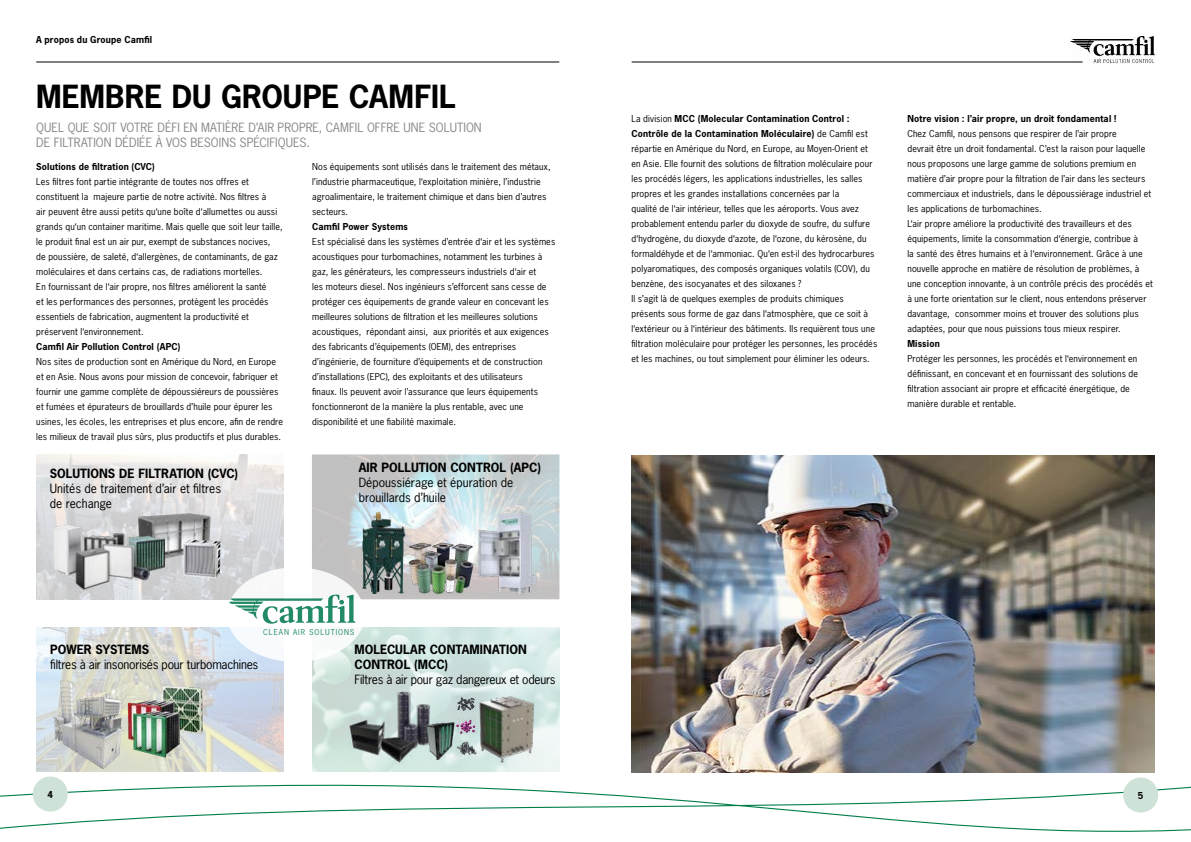
<style>
.page{position:relative;width:1191px;height:842px;background:#fff}
.page>*{position:absolute;margin:0;border:0;box-sizing:border-box;transform-origin:0 0}
.t1{font:700 30px "News Gothic Std";color:#000}
.t2{font:12px/15px "News Gothic Std";letter-spacing:-.01em;color:#000}
.t3{font:12px/15px "News Gothic Std";color:#878787}
.t4{font:700 12px/15px "News Gothic Std";letter-spacing:.005em;color:#000}
.t5{font:9px/15px "News Gothic Std";letter-spacing:.015em;color:#000}
.t6{font:700 9px "News Gothic Std";letter-spacing:.02em;color:#000}
.t7{font:7.6px "News Gothic Std";letter-spacing:.12em;color:#007a4e}
.s1{font-weight:700}
</style>
<div class="page">
<img style="left:631px;top:455px;width:524px;height:294px">
<svg style="left:0;top:749px;width:1191px;height:83px"></svg>
<div style="left:33px;top:776px;width:35px;height:35px;background:#cfe2d7;border-radius:50%"></div>
<div style="left:1123px;top:777px;width:35px;height:35px;background:#cfe2d7;border-radius:50%"></div>
<img style="left:36px;top:454px;width:247px;height:145px">
<img style="left:312px;top:454px;width:247px;height:145px">
<img style="left:36px;top:628px;width:248px;height:144px">
<img style="left:312px;top:628px;width:247px;height:143px">
<div style="left:227px;top:567px;width:138px;height:95px;background:#f8fbfd;border-radius:50%"></div>
<svg style="left:227px;top:594px;width:129px;height:30px"></svg>
<img style="left:129px;top:511px;width:84px;height:50px">
<img style="left:179px;top:537px;width:44px;height:42px">
<img style="left:50px;top:515px;width:117px;height:78px">
<img style="left:361px;top:510px;width:44px;height:83px">
<img style="left:477px;top:511px;width:59px;height:84px">
<img style="left:406px;top:541px;width:69px;height:54px">
<img style="left:384px;top:691px;width:58px;height:58px">
<img style="left:468px;top:691px;width:74px;height:74px">
<img style="left:349px;top:718px;width:67px;height:45px">
<img style="left:455px;top:718px;width:22px;height:16px">
<img style="left:460px;top:741px;width:17px;height:16px">
<img style="left:455px;top:695px;width:22px;height:17px">
<img style="left:422px;top:723px;width:38px;height:36px">
<img style="left:49px;top:679px;width:82px;height:90px">
<img style="left:156px;top:684px;width:53px;height:52px">
<img style="left:124px;top:698px;width:60px;height:61px">
<hr style="left:37px;top:61px;width:522px;height:1px;background:#000">
<hr style="left:632px;top:61px;width:450px;height:1px;background:#000">
<img style="left:1070px;top:36px;width:85px;height:28px">
<p class="t6" style="left:36px;top:33px;width:118px">A propos du Groupe Camfil</p>
<h1 class="t1" style="left:36px;top:77px;width:421px">MEMBRE DU GROUPE CAMFIL</h1>
<h2 class="t3" style="left:36px;top:120px;width:447px">QUEL QUE SOIT VOTRE DÉFI EN MATIÈRE D’AIR PROPRE, CAMFIL OFFRE UNE SOLUTION<br>DE FILTRATION DÉDIÉE À VOS BESOINS SPÉCIFIQUES.</h2>
<p class="t6" style="left:36px;top:161px;width:120px">Solutions de filtration (CVC)</p>
<p class="t5" style="left:36px;top:174px;width:248px">Les filtres font partie intégrante de toutes nos offres et constituent la majeure partie de notre activité. Nos filtres à<br>air peuvent être aussi petits qu‘une boîte d‘allumettes ou aussi grands qu‘un container maritime. Mais quelle que soit leur taille, le produit final est un air pur, exempt de substances nocives,<br>de poussière, de saleté, d‘allergènes, de contaminants, de gaz moléculaires et dans certains cas, de radiations mortelles.<br>En fournissant de l‘air propre, nos filtres améliorent la santé<br>et les performances des personnes, protègent les procédés essentiels de fabrication, augmentent la productivité et préservent l‘environnement.</p>
<p class="t6" style="left:36px;top:341px;width:146px">Camfil Air Pollution Control (APC)</p>
<p class="t5" style="left:36px;top:354px;width:248px">Nos sites de production sont en Amérique du Nord, en Europe et en Asie. Nous avons pour mission de concevoir, fabriquer et fournir une gamme complète de dépoussiéreurs de poussières et fumées et épurateurs de brouillards d’huile pour épurer les usines, les écoles, les entreprises et plus encore, afin de rendre les milieux de travail plus sûrs, plus productifs et plus durables.</p>
<p class="t5" style="left:312px;top:159px;width:240px">Nos équipements sont utilisés dans le traitement des métaux, l’industrie pharmaceutique, l‘exploitation minière, l’industrie agroalimentaire, le traitement chimique et dans bien d’autres secteurs.</p>
<p class="t6" style="left:312px;top:221px;width:97px">Camfil Power Systems</p>
<p class="t5" style="left:312px;top:234px;width:245px">Est spécialisé dans les systèmes d’entrée d‘air et les systèmes acoustiques pour turbomachines, notamment les turbines à gaz, les générateurs, les compresseurs industriels d‘air et<br>les moteurs diesel. Nos ingénieurs s’efforcent sans cesse de protéger ces équipements de grande valeur en concevant les meilleures solutions de filtration et les meilleures solutions acoustiques, répondant ainsi, aux priorités et aux exigences des fabricants d’équipements (OEM), des entreprises d’ingénierie, de fourniture d’équipements et de construction d’installations (EPC), des exploitants et des utilisateurs<br>finaux. Ils peuvent avoir l’assurance que leurs équipements fonctionneront de la manière la plus rentable, avec une disponibilité et une fiabilité maximale.</p>
<h2 class="t4" style="left:50px;top:466px;width:190px">SOLUTIONS DE FILTRATION (CVC)</h2>
<h2 class="t2" style="left:50px;top:481px;width:173px">Unités de traitement d’air et filtres de rechange</h2>
<h2 class="t4" style="left:359px;top:460px;width:184px">AIR POLLUTION CONTROL (APC)</h2>
<h2 class="t2" style="left:359px;top:475px;width:156px">Dépoussiérage et épuration de brouillards d’huile</h2>
<p class="t7" style="left:263px;top:627px;width:93px">CLEAN AIR SOLUTIONS</p>
<h2 class="t4" style="left:50px;top:642px;width:101px">POWER SYSTEMS</h2>
<h2 class="t2" style="left:50px;top:657px;width:210px">filtres à air insonorisés pour turbomachines</h2>
<h2 class="t4" style="left:354px;top:642px;width:174px">MOLECULAR CONTAMINATION<br>CONTROL (MCC)</h2>
<h2 class="t2" style="left:354px;top:672px;width:203px">Filtres à air pour gaz dangereux et odeurs</h2>
<p class="t5" style="left:631px;top:111px;width:247px">La division <span class="s1">MCC (Molecular Contamination Control :<br>Contrôle de la Contamination Moléculaire)</span> de Camfil est répartie en Amérique du Nord, en Europe, au Moyen-Orient et en Asie. Elle fournit des solutions de filtration moléculaire pour les procédés légers, les applications industrielles, les salles propres et les grandes installations concernées par la<br>qualité de l‘air intérieur, telles que les aéroports. Vous avez probablement entendu parler du dioxyde de soufre, du sulfure d‘hydrogène, du dioxyde d‘azote, de l‘ozone, du kérosène, du formaldéhyde et de l‘ammoniac. Qu‘en est-il des hydrocarbures polyaromatiques, des composés organiques volatils (COV), du benzène, des isocyanates et des siloxanes ?<br>Il s’agit là de quelques exemples de produits chimiques présents sous forme de gaz dans l‘atmosphère, que ce soit à l‘extérieur ou à l‘intérieur des bâtiments. Ils requièrent tous une filtration moléculaire pour protéger les personnes, les procédés et les machines, ou tout simplement pour éliminer les odeurs.</p>
<p class="t6" style="left:907px;top:113px;width:210px">Notre vision : l’air propre, un droit fondamental !</p>
<p class="t5" style="left:907px;top:126px;width:247px">Chez Camfil, nous pensons que respirer de l’air propre<br>devrait être un droit fondamental. C’est la raison pour laquelle nous proposons une large gamme de solutions premium en matière d’air propre pour la filtration de l’air dans les secteurs commerciaux et industriels, dans le dépoussiérage industriel et les applications de turbomachines.<br>L‘air propre améliore la productivité des travailleurs et des équipements, limite la consommation d‘énergie, contribue à<br>la santé des êtres humains et à l‘environnement. Grâce à une nouvelle approche en matière de résolution de problèmes, à une conception innovante, à un contrôle précis des procédés et à une forte orientation sur le client, nous entendons préserver davantage, consommer moins et trouver des solutions plus adaptées, pour que nous puissions tous mieux respirer.</p>
<p class="t6" style="left:907px;top:338px;width:34px">Mission</p>
<p class="t5" style="left:907px;top:351px;width:232px">Protéger les personnes, les procédés et l‘environnement en définissant, en concevant et en fournissant des solutions de filtration associant air propre et efficacité énergétique, de manière durable et rentable.</p>
<p class="t6" style="left:47px;top:788px;width:7px">4</p>
<p class="t6" style="left:1137px;top:789px;width:7px">5</p>
</div>
